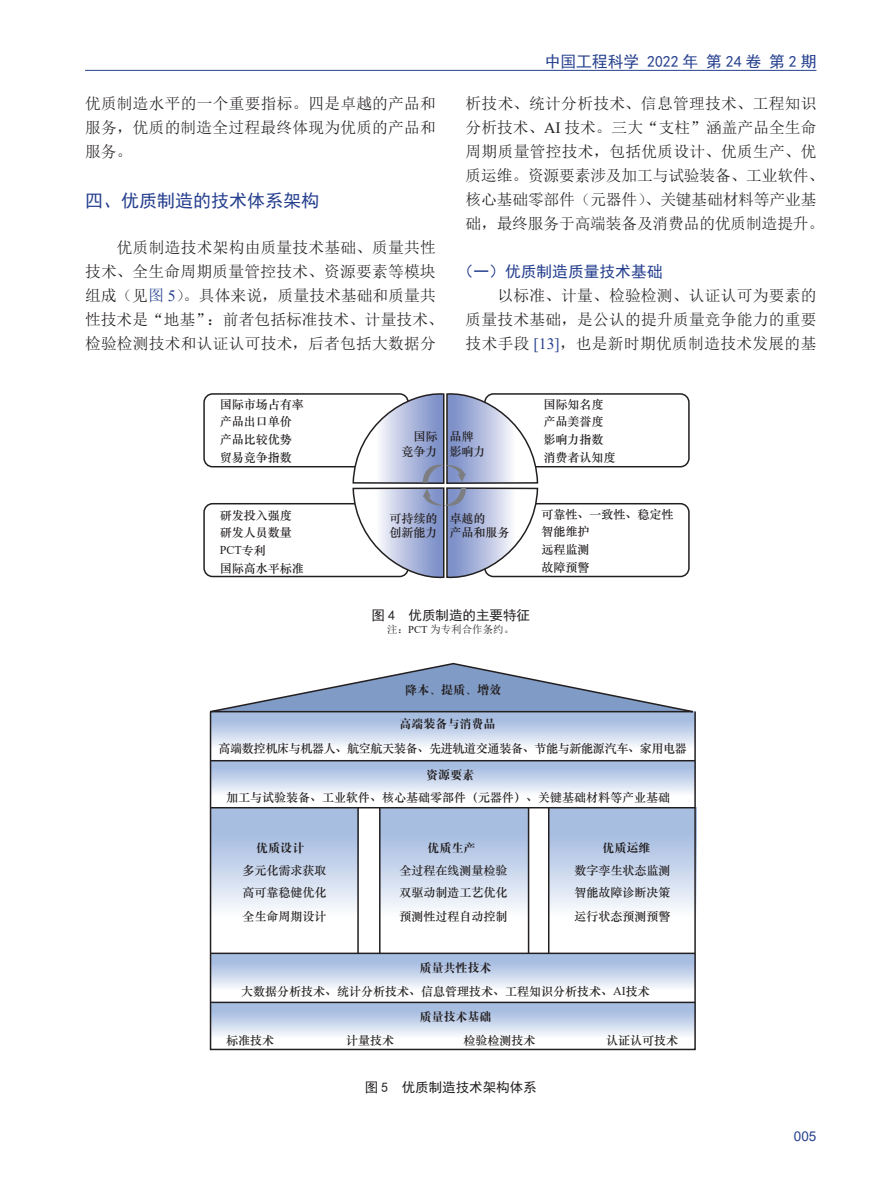
<style>
.page{position:relative;width:893px;height:1191px;background:#fff}
.page>*{position:absolute;margin:0;border:0;box-sizing:border-box;transform-origin:0 0}
.t1{font:18px "Sim Hei";color:#253f8e}
.t2{font:15.75px/24px "Sim Sun";letter-spacing:.015em;color:#231f20;text-align:justify}
.t3{font:15.75px/24px "Sim Sun";letter-spacing:-.01em;color:#231f20}
.t4{font:15.75px "Sim Hei";color:#253f8e}
.t5{font:13.5px "Sim Hei";color:#231f20}
.t6{font:13.5px "Arial";color:#253f8e}
.t7{font:12px/16.8px "ST Zhongsong";color:#231f20}
.t8{font:12px "FZDBSJW GB1 0";color:#231f20}
.t9{font:12px "ST Zhongsong";letter-spacing:-.025em;color:#231f20}
.t10{font:12px "Times New Roman";color:#231f20}
.t11{font:10.5px "Sim Sun";color:#231f20}
.s1{color:#253f8e}
.s2{font-family:"Times New Roman";color:#253f8e}
.s3{font-family:"Times New Roman"}
.s4{font-family:"ST Zhongsong"}
</style>
<div class="page">
<hr style="left:85px;top:70px;width:731px;height:1px;background:#253f8e">
<div style="left:203px;top:393px;width:206px;height:74px;border:2px solid #231f20;border-radius:9px"></div>
<div style="left:484px;top:393px;width:206px;height:74px;border:2px solid #231f20;border-radius:9px"></div>
<div style="left:203px;top:503px;width:206px;height:74px;border:2px solid #231f20;border-radius:9px"></div>
<div style="left:484px;top:503px;width:206px;height:74px;border:2px solid #231f20;border-radius:9px"></div>
<svg style="left:352px;top:393px;width:187px;height:186px"></svg>
<div style="left:211px;top:1002px;width:484px;height:47px;background:linear-gradient(to bottom,#97b1db,#fff)"></div>
<div style="left:211px;top:953px;width:484px;height:49px;background:linear-gradient(to bottom,#98b2dc,#fff)"></div>
<svg style="left:213px;top:761px;width:480px;height:32px;background:#c2d0e8"></svg>
<svg style="left:213px;top:714px;width:480px;height:32px;background:#c4d3eb"></svg>
<div style="left:211px;top:807px;width:147px;height:146px;background:linear-gradient(to bottom,#9ab4dd,#fff)"></div>
<div style="left:380px;top:807px;width:147px;height:146px;background:linear-gradient(to bottom,#9ab4dd,#fff)"></div>
<div style="left:549px;top:807px;width:147px;height:146px;background:linear-gradient(to bottom,#9ab4dd,#fff)"></div>
<svg style="left:209px;top:662px;width:484px;height:51px"></svg>
<div style="left:210px;top:711px;width:486px;height:339px;border:2px solid #231f20"></div>
<hr style="left:211px;top:1001px;width:484px;height:2px;background:#231f20">
<hr style="left:211px;top:952px;width:484px;height:2px;background:#231f20">
<hr style="left:211px;top:807px;width:484px;height:1px;background:#231f20">
<hr style="left:211px;top:760px;width:484px;height:1px;background:#231f20">
<hr style="left:357px;top:807px;width:2px;height:146px;background:#231f20">
<hr style="left:528px;top:807px;width:1px;height:146px;background:#231f20">
<hr style="left:548px;top:807px;width:1px;height:146px;background:#231f20">
<hr style="left:379px;top:807px;width:2px;height:146px;background:#231f20">
<h2 class="t2" style="left:85px;top:92px;width:352px">优质制造水平的一个重要指标。四是卓越的产品和服务，优质的制造全过程最终体现为优质的产品和服务。</h2>
<h1 class="t1" style="left:85px;top:192px;width:235px">四、优质制造的技术体系架构</h1>
<h2 class="t2" style="left:85px;top:236px;width:360px;text-align:left;text-indent:32px">优质制造技术架构由质量技术基础、质量共性技术、全生命周期质量管控技术、资源要素等模块组成（见<span class="s1">图</span> <span class="s2">5</span>）。具体来说，质量技术基础和质量共性技术是“地基”：前者包括标准技术、计量技术、检验检测技术和认证认可技术，后者包括大数据分</h2>
<h2 class="t4" style="left:545px;top:53px;width:273px">中国工程科学 2022 年 第 24 卷 第 2 期</h2>
<h2 class="t3" style="left:466px;top:92px;width:360px">析技术、统计分析技术、信息管理技术、工程知识分析技术、<span class="s3">AI</span> 技术。三大“支柱”涵盖产品全生命周期质量管控技术，包括优质设计、优质生产、优质运维。资源要素涉及加工与试验装备、工业软件、核心基础零部件（元器件）、关键基础材料等产业基础，最终服务于高端装备及消费品的优质制造提升。</h2>
<h2 class="t4" style="left:458px;top:264px;width:206px">（一）优质制造质量技术基础</h2>
<h2 class="t2" style="left:466px;top:284px;width:352px;text-indent:32px">以标准、计量、检验检测、认证认可为要素的质量技术基础，是公认的提升质量竞争能力的重要技术手段 <span class="s2">[13]</span>，也是新时期优质制造技术发展的基</h2>
<p class="t7" style="left:220px;top:395px;width:85px">国际市场占有率产品出口单价</p>
<p class="t7" style="left:220px;top:430px;width:73px;line-height:17.7px">产品比较优势贸易竞争指数</p>
<p class="t7" style="left:220px;top:506px;width:73px">研发投入强度研发人员数量</p>
<p class="t10" style="left:220px;top:541px;width:48px">PCT<span class="s4">专利</span></p>
<p class="t7" style="left:220px;top:559px;width:85px">国际高水平标准</p>
<p class="t7" style="left:401px;top:429px;width:37px;line-height:14.4px;text-align:right">国际竞争力</p>
<p class="t7" style="left:450px;top:429px;width:37px;line-height:14.4px">品牌影响力</p>
<p class="t7" style="left:543px;top:395px;width:61px">国际知名度产品美誉度</p>
<p class="t7" style="left:543px;top:430px;width:73px;line-height:17.7px">影响力指数消费者认知度</p>
<p class="t7" style="left:389px;top:510px;width:49px;line-height:14.4px">可持续的创新能力</p>
<p class="t7" style="left:450px;top:510px;width:61px;line-height:14.4px">卓越的<br>产品和服务</p>
<p class="t7" style="left:542px;top:505px;width:133px">可靠性、一致性、稳定性智能维护</p>
<p class="t7" style="left:542px;top:540px;width:49px;line-height:17.7px">远程监测故障预警</p>
<p class="t5" style="left:371px;top:608px;width:160px">图 4 优质制造的主要特征</p>
<p class="t11" style="left:387px;top:624px;width:128px">注：<span class="s3">PCT</span> 为专利合作条约。</p>
<p class="t8" style="left:405px;top:683px;width:97px">降本、提质、增效</p>
<p class="t8" style="left:400px;top:717px;width:97px">高端装备与消费品</p>
<p class="t8" style="left:426px;top:769px;width:49px">资源要素</p>
<p class="t7" style="left:226px;top:788px;width:446px">加工与试验装备、工业软件、核心基础零部件（元器件）、关键基础材料等产业基础</p>
<p class="t8" style="left:256px;top:841px;width:49px">优质设计</p>
<p class="t7" style="left:243px;top:859px;width:85px;line-height:22px">多元化需求获取高可靠稳健优化</p>
<p class="t7" style="left:243px;top:907px;width:85px">全生命周期设计</p>
<p class="t9" style="left:219px;top:739px;width:470px">高端数控机床与机器人、航空航天装备、先进轨道交通装备、节能与新能源汽车、家用电器</p>
<p class="t8" style="left:428px;top:841px;width:49px">优质生产</p>
<p class="t8" style="left:602px;top:841px;width:49px">优质运维</p>
<p class="t7" style="left:574px;top:859px;width:97px;line-height:22px">数字孪生状态监测智能故障诊断决策</p>
<p class="t7" style="left:574px;top:907px;width:97px">运行状态预测预警</p>
<p class="t7" style="left:400px;top:859px;width:109px;line-height:22px">全过程在线测量检验双驱动制造工艺优化</p>
<p class="t7" style="left:400px;top:907px;width:109px">预测性过程自动控制</p>
<p class="t8" style="left:420px;top:961px;width:73px">质量共性技术</p>
<p class="t7" style="left:241px;top:982px;width:410px">大数据分析技术、统计分析技术、信息管理技术、工程知识分析技术、<span class="s3">AI</span>技术</p>
<p class="t8" style="left:420px;top:1010px;width:73px">质量技术基础</p>
<p class="t7" style="left:226px;top:1031px;width:49px">标准技术</p>
<p class="t7" style="left:346px;top:1031px;width:50px">计量技术</p>
<p class="t7" style="left:464px;top:1031px;width:73px">检验检测技术</p>
<p class="t7" style="left:606px;top:1031px;width:73px">认证认可技术</p>
<p class="t5" style="left:365px;top:1080px;width:174px">图 5 优质制造技术架构体系</p>
<p class="t6" style="left:794px;top:1126px;width:24px">005</p>
</div>
